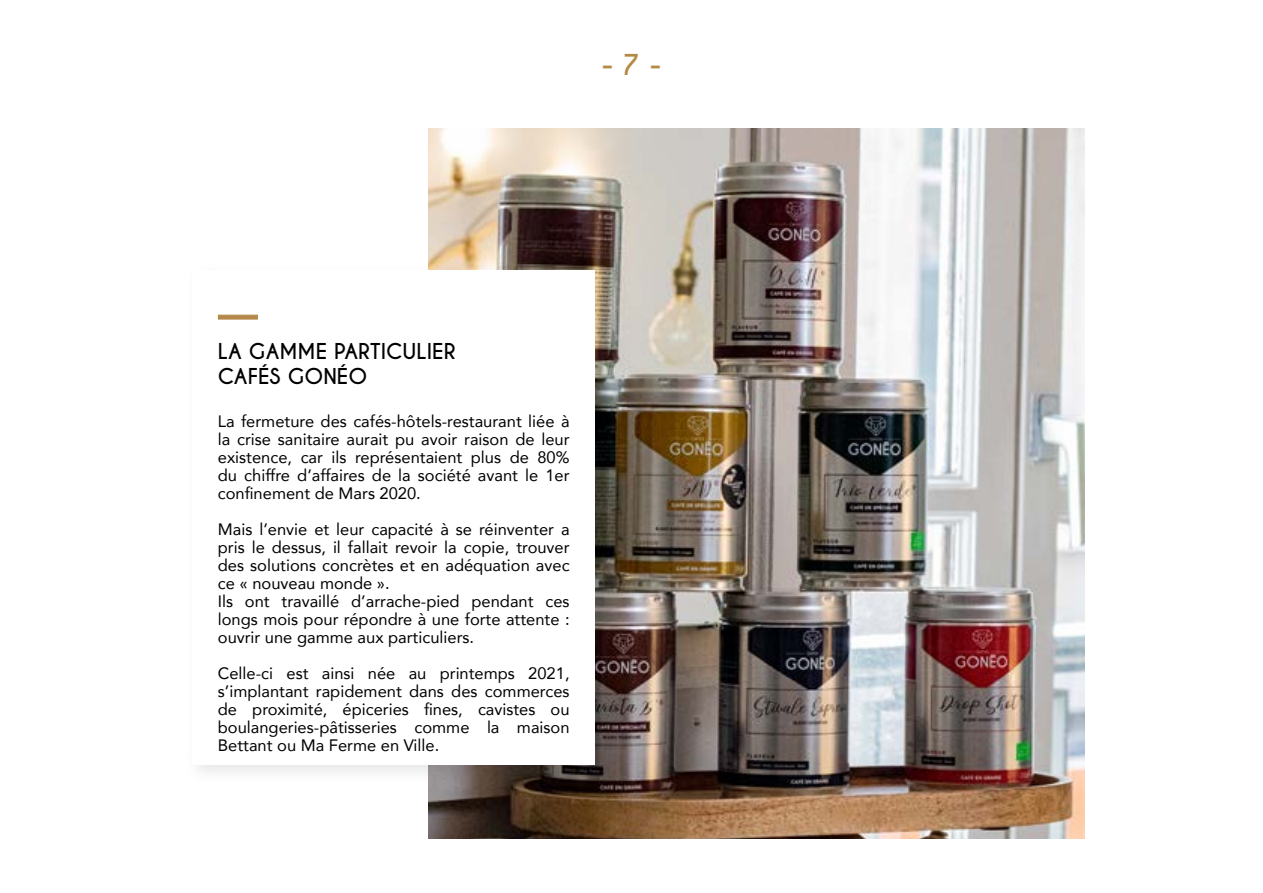
<style>
.page{position:relative;width:1263px;height:893px;background:#fff}
.page>*{position:absolute;margin:0;border:0;box-sizing:border-box;transform-origin:0 0}
.t1{font:700 27px "Caviar Dreams";color:#b48945}
.t2{font:700 20.55px/24.6px "Caviar Dreams";color:#000}
.t3{font:16.5px/18px "Avenir";color:#000;text-align:justify}
</style>
<div class="page">
<img style="left:428px;top:128px;width:657px;height:711px">
<div style="left:184px;top:261px;width:432px;height:524px;background:#000;opacity:.1"></div>
<div style="left:192px;top:270px;width:403px;height:495px;background:#fff"></div>
<svg style="left:218px;top:315px;width:40px;height:5px"></svg>
<h1 class="t1" style="left:601px;top:49px;width:62px">- 7 -</h1>
<p class="t2" style="left:218px;top:340px;width:239px">LA GAMME PARTICULIER<br>CAFÉS GONÉO</p>
<p class="t3" style="left:218px;top:412px;width:353px">La fermeture des cafés-hôtels-restaurant liée à la crise sanitaire aurait pu avoir raison de leur existence, car ils représentaient plus de 80% du chiffre d’affaires de la société avant le 1er confinement de Mars 2020.</p>
<p class="t3" style="left:218px;top:520px;width:353px;text-align:left">Mais l’envie et leur capacité à se réinventer a pris le dessus, il fallait revoir la copie, trouver des solutions concrètes et en adéquation avec ce « nouveau monde ».<br>Ils ont travaillé d’arrache-pied pendant ces longs mois pour répondre à une forte attente : ouvrir une gamme aux particuliers.</p>
<p class="t3" style="left:218px;top:664px;width:353px">Celle-ci est ainsi née au printemps 2021, s’implantant rapidement dans des commerces de proximité, épiceries fines, cavistes ou boulangeries-pâtisseries comme la maison Bettant ou Ma Ferme en Ville.</p>
</div>
